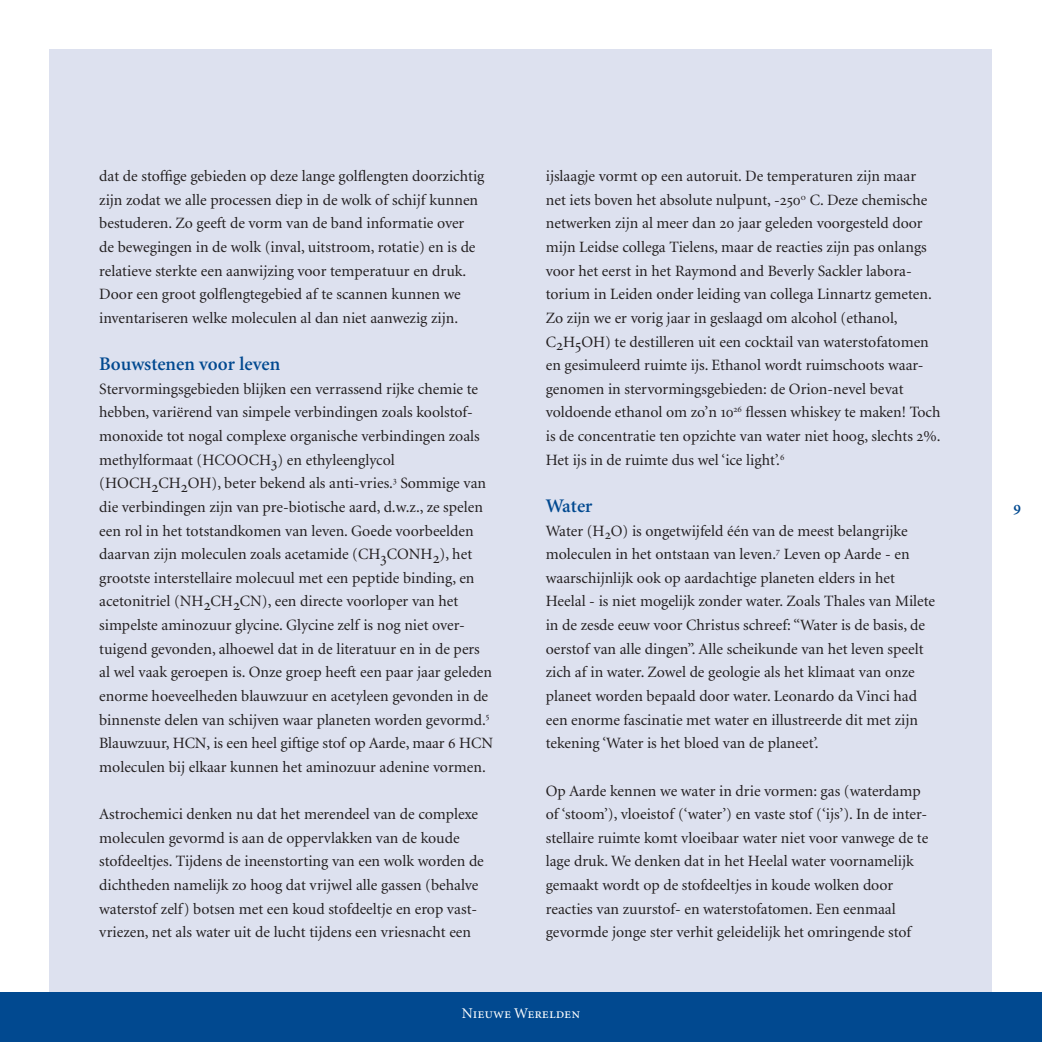
<style>
.page{position:relative;width:1042px;height:1042px;background:#fff}
.page>*{position:absolute;margin:0;border:0;box-sizing:border-box;transform-origin:0 0}
.t1{font:600 19.25px "Minion";letter-spacing:-.005em;color:#014990}
.t2{font:15.75px/23.6px "Minion";color:#231f20}
.t3{font:15.75px "Minion Semibold SC";color:#014990}
.t4{font:14.88px "Minion Regular SC";letter-spacing:-.005em;color:#fff}
.s1{font-family:"Minion Regular SC"}
</style>
<div class="page">
<div style="left:50px;top:50px;width:942px;height:992px;background:#dde1ef"></div>
<div style="left:0;top:992px;width:1042px;height:50px;background:#014990"></div>
<p class="t2" style="left:99px;top:165px;width:387px">dat de stoffige gebieden op deze lange golflengten doorzichtig zijn zodat we alle processen diep in de wolk of schijf kunnen bestuderen. Zo geeft de vorm van de band informatie over<br>de bewegingen in de wolk (inval, uitstroom, rotatie) en is de relatieve sterkte een aanwijzing voor temperatuur en druk.<br>Door een groot golflengtegebied af te scannen kunnen we inventariseren welke moleculen al dan niet aanwezig zijn.</p>
<p class="t1" style="left:99px;top:354px;width:183px">Bouwstenen voor leven</p>
<p class="t2" style="left:99px;top:377px;width:395px">Stervormingsgebieden blijken een verrassend rijke chemie te hebben, variërend van simpele verbindingen zoals koolstof&shy;monoxide tot nogal complexe organische verbindingen zoals methylformaat (HCOOCH<span class="s1">3</span>) en ethyleenglycol (HOCH<span class="s1">2</span>CH<span class="s1">2</span>OH), beter bekend als anti-vries.<sup>3</sup> Sommige van die verbindingen zijn van pre-biotische aard, d.w.z., ze spelen een rol in het totstandkomen van leven. Goede voorbeelden daarvan zijn moleculen zoals acetamide (CH<span class="s1">3</span>CONH<span class="s1">2</span>), het grootste interstellaire molecuul met een peptide binding, en acetonitriel (NH<span class="s1">2</span>CH<span class="s1">2</span>CN), een directe voorloper van het simpelste aminozuur glycine. Glycine zelf is nog niet over&shy;tuigend gevonden, alhoewel dat in de literatuur en in de pers al wel vaak geroepen is. Onze groep heeft een paar jaar geleden enorme hoeveelheden blauwzuur en acetyleen gevonden in de binnenste delen van schijven waar planeten worden gevormd.<sup>5<br></sup>Blauwzuur, HCN, is een heel giftige stof op Aarde, maar <span class="s1">6</span> HCN moleculen bij elkaar kunnen het aminozuur adenine vormen.</p>
<p class="t2" style="left:99px;top:803px;width:386px">Astrochemici denken nu dat het merendeel van de complexe moleculen gevormd is aan de oppervlakken van de koude stofdeeltjes. Tijdens de ineenstorting van een wolk worden de dichtheden namelijk zo hoog dat vrijwel alle gassen (behalve waterstof zelf) botsen met een koud stofdeeltje en erop vast&shy;vriezen, net als water uit de lucht tijdens een vriesnacht een</p>
<p class="t2" style="left:546px;top:165px;width:396px">ijslaagje vormt op een autoruit. De temperaturen zijn maar<br>net iets boven het absolute nulpunt, -<span class="s1">250</span><sup>o</sup> C. Deze chemische netwerken zijn al meer dan <span class="s1">20</span> jaar geleden voorgesteld door mijn Leidse collega Tielens, maar de reacties zijn pas onlangs voor het eerst in het Raymond and Beverly Sackler labora&shy;torium in Leiden onder leiding van collega Linnartz gemeten.<br>Zo zijn we er vorig jaar in geslaagd om alcohol (ethanol, C<span class="s1">2</span>H<span class="s1">5</span>OH) te destilleren uit een cocktail van waterstofatomen en gesimuleerd ruimte ijs. Ethanol wordt ruimschoots waar&shy;genomen in stervormingsgebieden: de Orion-nevel bevat voldoende ethanol om zo’n <span class="s1">10</span><sup>26</sup> flessen whiskey te maken! Toch is de concentratie ten opzichte van water niet hoog, slechts <span class="s1">2</span>%.<br>Het ijs in de ruimte dus wel ‘ice light’.<sup>6</sup></p>
<p class="t1" style="left:546px;top:496px;width:48px">Water</p>
<p class="t2" style="left:546px;top:519px;width:391px">Water (H<sub>2</sub>O) is ongetwijfeld één van de meest belangrijke moleculen in het ontstaan van leven.<sup>7</sup> Leven op Aarde - en waarschijnlijk ook op aardachtige planeten elders in het Heelal - is niet mogelijk zonder water. Zoals Thales van Milete in de zesde eeuw voor Christus schreef: “Water is de basis, de oerstof van alle dingen”. Alle scheikunde van het leven speelt zich af in water. Zowel de geologie als het klimaat van onze planeet worden bepaald door water. Leonardo da Vinci had een enorme fascinatie met water en illustreerde dit met zijn tekening ‘Water is het bloed van de planeet’.</p>
<p class="t2" style="left:546px;top:779px;width:384px">Op Aarde kennen we water in drie vormen: gas (waterdamp of ‘stoom’), vloeistof (‘water’) en vaste stof (‘ijs’). In de inter&shy;stellaire ruimte komt vloeibaar water niet voor vanwege de te lage druk. We denken dat in het Heelal water voornamelijk gemaakt wordt op de stofdeeltjes in koude wolken door reacties van zuurstof- en waterstofatomen. Een eenmaal gevormde jonge ster verhit geleidelijk het omringende stof</p>
<p class="t4" style="left:462px;top:1006px;width:120px">Nieuwe Werelden</p>
<p class="t3" style="left:1013px;top:499px;width:9px">9</p>
</div>
